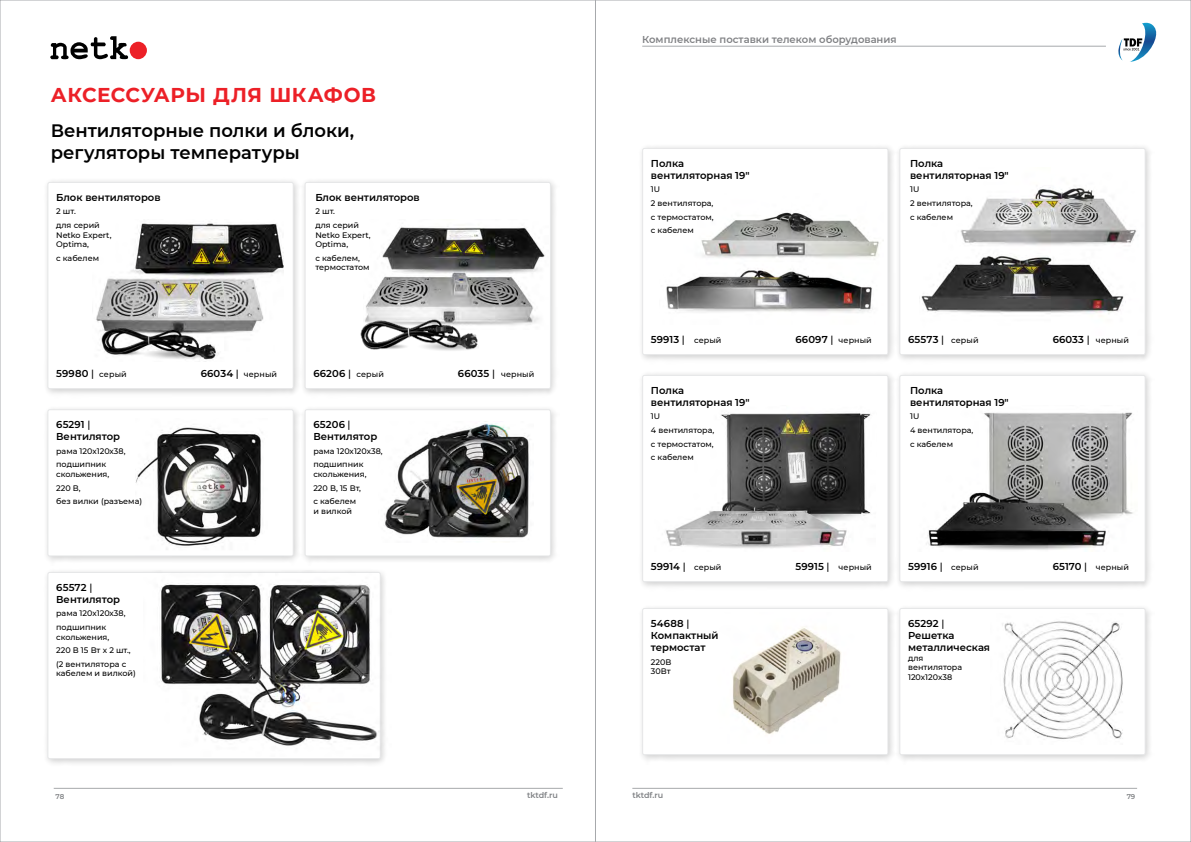
<style>
.page{position:relative;width:1191px;height:842px;background:#fff}
.page>*{position:absolute;margin:0;border:0;box-sizing:border-box;transform-origin:0 0}
.t1{font:700 20px "Montserrat";letter-spacing:.025em;color:#ec2027}
.t2{font:600 18px/21.6px "Montserrat";color:#000}
.t3{font:600 10px/12px "Montserrat";color:#000}
.t4{font:600 10px "Montserrat";color:#808184}
.t5{font:500 8px/13.6px "Montserrat";color:#000}
.t6{font:600 8px "Montserrat";color:#808285}
.t7{font:600 7px "Montserrat";color:#808285}
.s1{font-weight:500}
.s2{font-weight:500;font-size:8px}
.s3{font-weight:600;font-size:10px}
.s4{font-size:10px}
</style>
<div class="page">
<hr style="left:54px;top:788px;width:509px;height:1px;background:#a7a9ac">
<hr style="left:632px;top:788px;width:505px;height:1px;background:#a7a9ac">
<hr style="left:642px;top:46px;width:464px;height:1px;background:#a7a9ac">
<svg style="left:1118px;top:23px;width:38px;height:39px"></svg>
<img style="left:46px;top:181px;width:251px;height:213px">
<div style="left:48px;top:182px;width:245px;height:207px;background:#fff;border-radius:2px"></div>
<div style="left:48px;top:182px;width:245px;height:207px;border:1px solid #e6e7e8;border-radius:2px"></div>
<img style="left:96px;top:223px;width:187px;height:139px">
<img style="left:297px;top:181px;width:258px;height:213px">
<div style="left:305px;top:182px;width:245px;height:207px;background:#fff;border-radius:2px"></div>
<div style="left:305px;top:182px;width:245px;height:207px;border:1px solid #e6e7e8;border-radius:2px"></div>
<img style="left:366px;top:226px;width:179px;height:99px">
<svg style="left:50px;top:36px;width:78px;height:24px"></svg>
<div style="left:130px;top:42px;width:17px;height:17px;background:#ec2027;border-radius:50%"></div>
<img style="left:360px;top:318px;width:118px;height:33px">
<img style="left:46px;top:409px;width:251px;height:152px">
<div style="left:48px;top:410px;width:245px;height:146px;background:#fff;border-radius:2px"></div>
<div style="left:48px;top:410px;width:245px;height:146px;border:1px solid #e6e7e8;border-radius:2px"></div>
<img style="left:136px;top:427px;width:147px;height:130px">
<img style="left:297px;top:409px;width:258px;height:152px">
<div style="left:305px;top:410px;width:245px;height:146px;background:#fff;border-radius:2px"></div>
<div style="left:305px;top:410px;width:245px;height:146px;border:1px solid #e6e7e8;border-radius:2px"></div>
<img style="left:384px;top:421px;width:145px;height:117px">
<div style="left:642px;top:608px;width:246px;height:147px;border:1px solid #e6e7e8;border-radius:2px"></div>
<img style="left:731px;top:625px;width:111px;height:112px">
<div style="left:900px;top:608px;width:245px;height:147px;background:#fff;border-radius:2px"></div>
<div style="left:899px;top:608px;width:246px;height:147px;border:1px solid #e6e7e8;border-radius:2px"></div>
<img style="left:1002px;top:621px;width:121px;height:118px">
<img style="left:46px;top:570px;width:338px;height:194px">
<div style="left:48px;top:572px;width:332px;height:187px;background:#fff;border-radius:2px"></div>
<img style="left:143px;top:571px;width:242px;height:185px">
<div style="left:642px;top:148px;width:246px;height:207px;border:1px solid #e6e7e8;border-radius:2px"></div>
<img style="left:666px;top:212px;width:213px;height:101px">
<div style="left:900px;top:148px;width:245px;height:207px;background:#fff;border-radius:2px"></div>
<div style="left:899px;top:148px;width:246px;height:207px;border:1px solid #e6e7e8;border-radius:2px"></div>
<img style="left:921px;top:185px;width:216px;height:129px">
<div style="left:642px;top:375px;width:246px;height:207px;border:1px solid #e6e7e8;border-radius:2px"></div>
<img style="left:661px;top:406px;width:215px;height:145px">
<div style="left:900px;top:375px;width:245px;height:207px;background:#fff;border-radius:2px"></div>
<div style="left:899px;top:375px;width:246px;height:207px;border:1px solid #e6e7e8;border-radius:2px"></div>
<img style="left:926px;top:412px;width:207px;height:138px">
<h1 class="t1" style="left:51px;top:81px;width:327px">АКСЕССУАРЫ ДЛЯ ШКАФОВ</h1>
<h2 class="t2" style="left:51px;top:119px;width:305px">Вентиляторные полки и блоки, регуляторы температуры</h2>
<p class="t3" style="left:56px;top:191px;width:106px">Блок вентиляторов</p>
<p class="t5" style="left:56px;top:204px;width:45px">2 шт.<br>для серий</p>
<p class="t5" style="left:56px;top:230px;width:57px;line-height:9.6px">Netko Expert,<br>Optima,</p>
<p class="t5" style="left:56px;top:251px;width:44px">с кабелем</p>
<p class="t3" style="left:315px;top:191px;width:106px">Блок вентиляторов</p>
<p class="t5" style="left:315px;top:204px;width:45px">2 шт.<br>для серий</p>
<p class="t5" style="left:315px;top:230px;width:57px;line-height:9.6px">Netko Expert,<br>Optima,</p>
<p class="t5" style="left:315px;top:253px;width:56px;line-height:9.6px">с кабелем, термостатом</p>
<p class="t3" style="left:56px;top:367px;width:72px">59980 <span class="s1">|</span> <span class="s2">серый</span></p>
<p class="t5" style="left:201px;top:367px;width:78px"><span class="s3">66034</span> <span class="s4">|</span> черный</p>
<p class="t3" style="left:313px;top:367px;width:72px">66206 <span class="s1">|</span> <span class="s2">серый</span></p>
<p class="t5" style="left:458px;top:367px;width:78px"><span class="s3">66035</span> <span class="s4">|</span> черный</p>
<p class="t3" style="left:56px;top:418px;width:65px">65291 <span class="s1">|<br></span>Вентилятор</p>
<p class="t5" style="left:56px;top:444px;width:71px">рама 120х120х38, подшипник</p>
<p class="t5" style="left:56px;top:467px;width:87px">скольжения,<br>220 В,<br>без вилки (разъема)</p>
<p class="t3" style="left:56px;top:581px;width:65px">65572 <span class="s1">|<br></span>Вентилятор</p>
<p class="t5" style="left:56px;top:606px;width:71px">рама 120х120х38, подшипник</p>
<p class="t5" style="left:56px;top:630px;width:76px">скольжения,<br>220 В 15 Вт x 2 шт., (2 вентилятора с</p>
<p class="t5" style="left:56px;top:666px;width:81px">кабелем и вилкой)</p>
<p class="t3" style="left:313px;top:418px;width:65px">65206 <span class="s1">|<br></span>Вентилятор</p>
<p class="t5" style="left:313px;top:444px;width:71px">рама 120х120х38, подшипник</p>
<p class="t5" style="left:313px;top:467px;width:55px">скольжения,<br>220 В, 15 Вт, с кабелем</p>
<p class="t5" style="left:313px;top:504px;width:40px">и вилкой</p>
<p class="t4" style="left:642px;top:32px;width:256px">Комплексные поставки телеком оборудования</p>
<p class="t3" style="left:651px;top:157px;width:100px">Полка вентиляторная 19"</p>
<p class="t5" style="left:651px;top:182px;width:64px">1U<br>2 вентилятора, с термостатом, с кабелем</p>
<p class="t3" style="left:910px;top:157px;width:100px">Полка вентиляторная 19"</p>
<p class="t5" style="left:910px;top:182px;width:64px">1U<br>2 вентилятора, с кабелем</p>
<p class="t3" style="left:651px;top:333px;width:72px">59913 <span class="s1">|</span> <span class="s2">серый</span></p>
<p class="t5" style="left:795px;top:333px;width:78px"><span class="s3">66097</span> <span class="s4">|</span> черный</p>
<p class="t3" style="left:908px;top:333px;width:72px">65573 <span class="s1">|</span> <span class="s2">серый</span></p>
<p class="t5" style="left:1052px;top:333px;width:78px"><span class="s3">66033</span> <span class="s4">|</span> черный</p>
<p class="t3" style="left:651px;top:384px;width:100px">Полка вентиляторная 19"</p>
<p class="t5" style="left:651px;top:409px;width:65px">1U<br>4 вентилятора, с термостатом, с кабелем</p>
<p class="t3" style="left:910px;top:384px;width:100px">Полка вентиляторная 19"</p>
<p class="t5" style="left:910px;top:409px;width:65px">1U<br>4 вентилятора, с кабелем</p>
<p class="t3" style="left:651px;top:560px;width:72px">59914 <span class="s1">|</span> <span class="s2">серый</span></p>
<p class="t5" style="left:795px;top:560px;width:78px"><span class="s3">59915</span> <span class="s4">|</span> черный</p>
<p class="t3" style="left:908px;top:560px;width:72px">59916 <span class="s1">|</span> <span class="s2">серый</span></p>
<p class="t5" style="left:1052px;top:560px;width:78px"><span class="s3">65170</span> <span class="s4">|</span> черный</p>
<p class="t3" style="left:651px;top:617px;width:69px">54688 <span class="s1">|<br></span>Компактный термостат</p>
<p class="t5" style="left:651px;top:656px;width:22px;line-height:9.6px">220В<br>30Вт</p>
<p class="t3" style="left:908px;top:617px;width:84px">65292 <span class="s1">|<br></span>Решетка металлическая</p>
<p class="t5" style="left:908px;top:652px;width:55px;line-height:9.6px">для вентилятора<br>120х120х38</p>
<p class="t7" style="left:56px;top:791px;width:10px">78</p>
<p class="t6" style="left:527px;top:790px;width:32px">tktdf.ru</p>
<p class="t6" style="left:632px;top:790px;width:32px">tktdf.ru</p>
<p class="t7" style="left:1126px;top:791px;width:10px">79</p>
</div>
